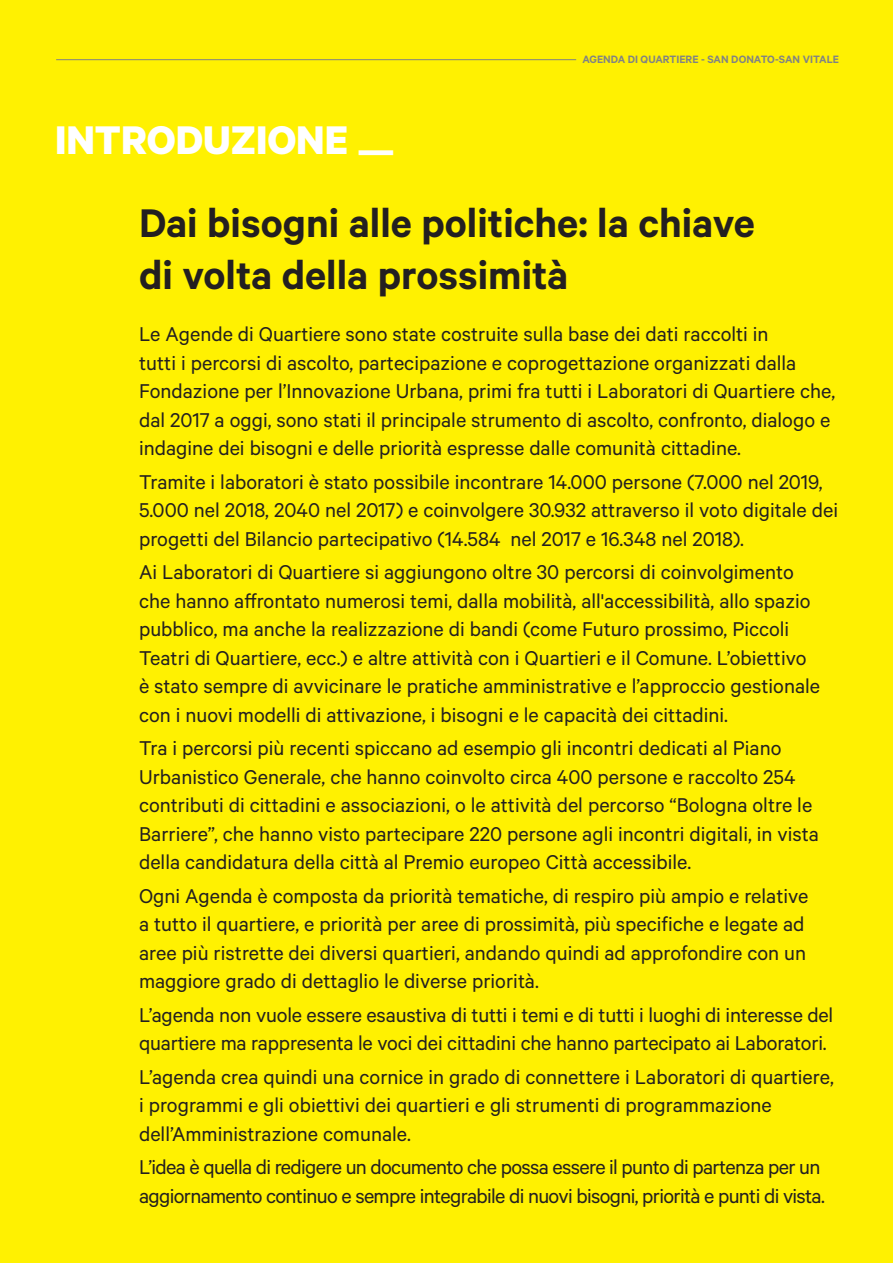
<style>
.page{position:relative;width:893px;height:1263px;background:#fff101}
.page>*{position:absolute;margin:0;border:0;box-sizing:border-box;transform-origin:0 0}
.t1{font:600 45px "Calibre";color:#231f20}
.t2{font:700 45px "Calibre";color:#fff}
.t3{font:22.5px/28.5px "Calibre";color:#231f20}
.t4{font:22.5px/28.5px "Calibre";letter-spacing:-.03em;color:#231f20}
.t5{font:600 12px "Calibre";color:#808285}
</style>
<div class="page">
<hr style="left:56px;top:59px;width:520px;height:1px;background:#808285">
<p class="t2" style="left:55px;top:112px;width:341px">INTRODUZIONE —</p>
<p class="t5" style="left:582px;top:52px;width:258px">AGENDA DI QUARTIERE - SAN DONATO-SAN VITALE</p>
<p class="t1" style="left:139px;top:196px;width:617px">Dai bisogni alle politiche: la chiave</p>
<p class="t1" style="left:139px;top:249px;width:431px">di volta della prossimità</p>
<p class="t3" style="left:139px;top:319px;width:698px">Le Agende di Quartiere sono state costruite sulla base dei dati raccolti in<br>tutti i percorsi di ascolto, partecipazione e coprogettazione organizzati dalla Fondazione per l’Innovazione Urbana, primi fra tutti i Laboratori di Quartiere che, dal 2017 a oggi, sono stati il principale strumento di ascolto, confronto, dialogo e indagine dei bisogni e delle priorità espresse dalle comunità cittadine.</p>
<p class="t3" style="left:139px;top:467px;width:700px">Tramite i laboratori è stato possibile incontrare 14.000 persone (7.000 nel 2019,<br>5.000 nel 2018, 2040 nel 2017) e coinvolgere 30.932 attraverso il voto digitale dei progetti del Bilancio partecipativo (14.584 nel 2017 e 16.348 nel 2018).</p>
<p class="t3" style="left:139px;top:557px;width:683px">Ai Laboratori di Quartiere si aggiungono oltre 30 percorsi di coinvolgimento che hanno affrontato numerosi temi, dalla mobilità, all'accessibilità, allo spazio pubblico, ma anche la realizzazione di bandi (come Futuro prossimo, Piccoli Teatri di Quartiere, ecc.) e altre attività con i Quartieri e il Comune. L’obiettivo è stato sempre di avvicinare le pratiche amministrative e l’approccio gestionale con i nuovi modelli di attivazione, i bisogni e le capacità dei cittadini.</p>
<p class="t3" style="left:139px;top:733px;width:681px">Tra i percorsi più recenti spiccano ad esempio gli incontri dedicati al Piano Urbanistico Generale, che hanno coinvolto circa 400 persone e raccolto 254 contributi di cittadini e associazioni, o le attività del percorso “Bologna oltre le Barriere”, che hanno visto partecipare 220 persone agli incontri digitali, in vista della candidatura della città al Premio europeo Città accessibile.</p>
<p class="t3" style="left:139px;top:880px;width:671px">Ogni Agenda è composta da priorità tematiche, di respiro più ampio e relative a tutto il quartiere, e priorità per aree di prossimità, più specifiche e legate ad aree più ristrette dei diversi quartieri, andando quindi ad approfondire con un maggiore grado di dettaglio le diverse priorità.</p>
<p class="t3" style="left:139px;top:999px;width:696px">L’agenda non vuole essere esaustiva di tutti i temi e di tutti i luoghi di interesse del quartiere ma rappresenta le voci dei cittadini che hanno partecipato ai Laboratori.</p>
<p class="t3" style="left:139px;top:1061px;width:696px">L’agenda crea quindi una cornice in grado di connettere i Laboratori di quartiere, i programmi e gli obiettivi dei quartieri e gli strumenti di programmazione dell’Amministrazione comunale.</p>
<p class="t4" style="left:139px;top:1152px;width:687px">L’idea è quella di redigere un documento che possa essere il punto di partenza per un aggiornamento continuo e sempre integrabile di nuovi bisogni, priorità e punti di vista.</p>
</div>
